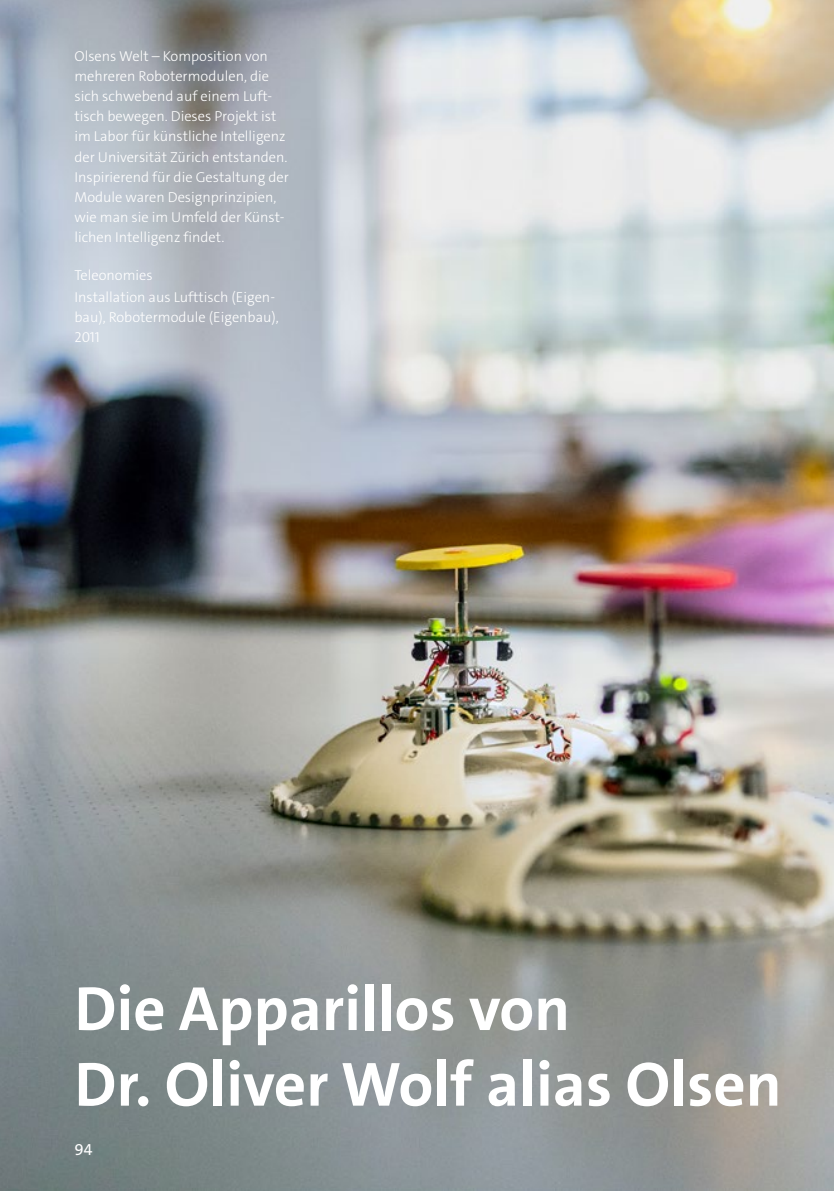
<style>
.page{position:relative;width:834px;height:1191px;background:#fff}
.page>*{position:absolute;margin:0;border:0;box-sizing:border-box;transform-origin:0 0}
.t1{font:700 63px/75.6px "The Sans C4 s";color:#fff}
.t2{font:16.1px "The Sans C4 s";color:#fff}
.t3{font:300 14.35px/20.1px "The Sans C4 s";color:#fff}
</style>
<div class="page">
<img style="left:0;top:0;width:833px;height:1191px">
<p class="t3" style="left:74px;top:46px;width:216px">Olsens Welt – Komposition von mehreren Robotermodulen, die sich schwebend auf einem Luft&shy;tisch bewegen. Dieses Projekt ist im Labor für künstliche Intelligenz der Universität Zürich entstanden.<br>Inspirierend für die Gestaltung der<br>Module waren Designprinzipien, wie man sie im Umfeld der Künst&shy;lichen Intelligenz findet.</p>
<p class="t3" style="left:74px;top:264px;width:202px;line-height:21.9px">Teleonomies<br>Installation aus Lufttisch (Eigen-</p>
<p class="t3" style="left:74px;top:307px;width:206px">bau), Robotermodule (Eigenbau),<br>2011</p>
<h1 class="t1" style="left:74px;top:971px;width:708px">Die Apparillos von<br>Dr. Oliver Wolf alias Olsen</h1>
<p class="t2" style="left:74px;top:1139px;width:20px">94</p>
</div>
